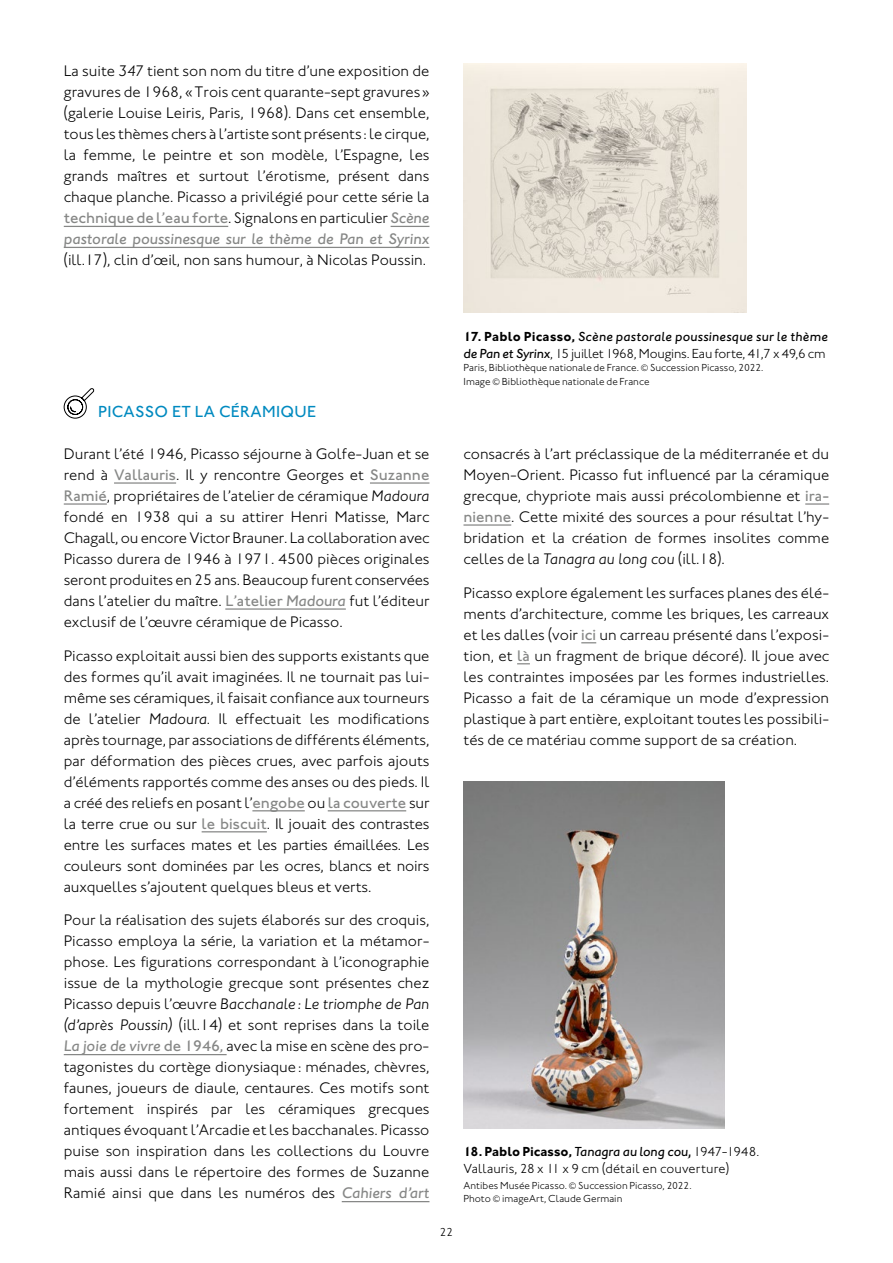
<style>
.page{position:relative;width:893px;height:1263px;background:#fff}
.page>*{position:absolute;margin:0;border:0;box-sizing:border-box;transform-origin:0 0}
.t1{font:500 16.5px "Johnston ITC";letter-spacing:.02em;color:#008ac0}
.t2{font:300 15.75px/21px "Johnston ITC";color:#000;text-align:justify}
.t3{font:italic 300 15.75px "Johnston ITC Pro";letter-spacing:.005em;color:#000}
.t4{font:italic 500 15.75px "Johnston ITC Pro";color:#868786}
.t5{font:300 13.5px "Johnston ITC";letter-spacing:-.01em;color:#000}
.t6{font:italic 500 13.5px "Johnston ITC Pro";letter-spacing:.015em;color:#000}
.t7{font:italic 500 13.5px "Johnston ITC Pro";letter-spacing:-.005em;color:#000}
.t8{font:300 13.5px "Johnston ITC";letter-spacing:.01em;color:#000}
.t9{font:300 12px "Johnston ITC";color:#000}
.t10{font:300 10.5px/13.5px "Johnston ITC";letter-spacing:.005em;color:#000}
.s1{font-family:"Johnston ITC Pro";font-style:italic}
.s2{font-weight:500;color:#868786}
.s3{font-family:"Johnston ITC Pro";font-weight:500;font-style:italic;color:#868786}
.s4{font-family:"Johnston ITC";font-style:normal}
.s5{font-family:"Johnston ITC";font-weight:700;font-style:normal}
.s6{font-family:"Johnston ITC Pro";font-weight:500;font-style:italic}
.s7{font-family:"Johnston ITC";font-weight:300;font-style:normal}
</style>
<div class="page">
<img style="left:463px;top:64px;width:283px;height:249px">
<hr style="left:64px;top:226px;width:164px;height:1px;background:#868786">
<hr style="left:391px;top:226px;width:38px;height:1px;background:#868786">
<hr style="left:64px;top:247px;width:365px;height:1px;background:#868786">
<svg style="left:63px;top:388px;width:32px;height:31px"></svg>
<hr style="left:114px;top:482px;width:62px;height:2px;background:#868786">
<hr style="left:370px;top:482px;width:59px;height:2px;background:#868786">
<hr style="left:64px;top:503px;width:43px;height:2px;background:#868786">
<hr style="left:225px;top:608px;width:121px;height:2px;background:#868786">
<hr style="left:252px;top:810px;width:53px;height:1px;background:#868786">
<hr style="left:328px;top:810px;width:78px;height:1px;background:#868786">
<hr style="left:202px;top:831px;width:65px;height:1px;background:#868786">
<hr style="left:64px;top:1054px;width:163px;height:1px;background:#868786">
<hr style="left:342px;top:1201px;width:87px;height:1px;background:#868786">
<hr style="left:805px;top:503px;width:24px;height:2px;background:#868786">
<hr style="left:463px;top:524px;width:48px;height:2px;background:#868786">
<svg style="left:581px;top:642px;width:15px;height:1px"></svg>
<svg style="left:517px;top:663px;width:13px;height:1px"></svg>
<img style="left:463px;top:781px;width:261px;height:347px">
<p class="t2" style="left:64px;top:61px;width:367px">La suite <span class="s1">347</span> tient son nom du titre d’une exposition de gravures de 1968, «Trois cent quarante-sept gravures » (galerie Louise Leiris, Paris, 1968). Dans cet ensemble, tous les thèmes chers à l’artiste sont présents : le cirque, la femme, le peintre et son modèle, l’Espagne, les grands maîtres et surtout l’érotisme, présent dans chaque planche. Picasso a privilégié pour cette série la <span class="s2">technique de l’eau forte</span>. Signalons en particulier <span class="s3">Scène</span></p>
<p class="t4" style="left:64px;top:230px;width:367px">pastorale poussinesque sur le thème de Pan et Syrinx</p>
<p class="t2" style="left:64px;top:250px;width:364px">(ill.17), clin d’œil, non sans humour, à Nicolas Poussin.</p>
<p class="t1" style="left:98px;top:401px;width:220px">PICASSO ET LA CÉRAMIQUE</p>
<p class="t2" style="left:64px;top:443px;width:367px">Durant l’été 1946, Picasso séjourne à Golfe-Juan et se rend à <span class="s2">Vallauris</span>. Il y rencontre Georges et <span class="s2">Suzanne Ramié</span>, propriétaires de l’atelier de céramique <span class="s1">Madoura </span>fondé en 1938 qui a su attirer Henri Matisse, Marc Chagall, ou encore Victor Brauner. La collaboration avec Picasso durera de 1946 à 1971. 4500 pièces originales seront produites en 25 ans. Beaucoup furent conservées dans l’atelier du maître. <span class="s2">L’atelier</span> <span class="s3">Madoura</span> fut l’éditeur exclusif de l’œuvre céramique de Picasso.</p>
<p class="t2" style="left:64px;top:645px;width:367px">Picasso exploitait aussi bien des supports existants que des formes qu’il avait imaginées. Il ne tournait pas lui&shy;même ses céramiques, il faisait confiance aux tourneurs de l’atelier <span class="s1">Madoura</span>. Il effectuait les modifications après tournage, par associations de différents éléments, par déformation des pièces crues, avec parfois ajouts d’éléments rapportés comme des anses ou des pieds. Il a créé des reliefs en posant l’<span class="s2">engobe</span> ou <span class="s2">la couverte</span> sur la terre crue ou sur <span class="s2">le biscuit</span>. Il jouait des contrastes entre les surfaces mates et les parties émaillées. Les couleurs sont dominées par les ocres, blancs et noirs auxquelles s’ajoutent quelques bleus et verts.</p>
<p class="t2" style="left:64px;top:910px;width:367px">Pour la réalisation des sujets élaborés sur des croquis, Picasso employa la série, la variation et la métamor&shy;phose. Les figurations correspondant à l’iconographie issue de la mythologie grecque sont présentes chez</p>
<p class="t3" style="left:64px;top:995px;width:367px"><span class="s4">Picasso depuis l’œuvre</span> Bacchanale : Le triomphe de Pan</p>
<p class="t2" style="left:64px;top:1015px;width:367px"><span class="s1">(d’après Poussin)</span> (ill.14) et sont reprises dans la toile <span class="s3">La joie de vivre</span> <span class="s2">de 1946,</span> avec la mise en scène des pro&shy;tagonistes du cortège dionysiaque: ménades, chèvres, faunes, joueurs de diaule, centaures. Ces motifs sont fortement inspirés par les céramiques grecques antiques évoquant l’Arcadie et les bacchanales. Picasso puise son inspiration dans les collections du Louvre mais aussi dans le répertoire des formes de Suzanne Ramié ainsi que dans les numéros des <span class="s3">Cahiers d’art</span></p>
<p class="t9" style="left:440px;top:1225px;width:15px">22</p>
<p class="t6" style="left:463px;top:328px;width:366px"><span class="s5">17. Pablo Picasso,</span> Scène pastorale poussinesque sur le thème</p>
<p class="t5" style="left:463px;top:345px;width:363px"><span class="s6">de Pan et Syrinx</span>, 15 juillet 1968, Mougins. Eau forte, 41,7 x 49,6 cm</p>
<p class="t10" style="left:463px;top:361px;width:301px">Paris, Bibliothèque nationale de France. © Succession Picasso, 2022.<br>Image © Bibliothèque nationale de France</p>
<p class="t2" style="left:463px;top:443px;width:367px">consacrés à l’art préclassique de la méditerranée et du Moyen-Orient. Picasso fut influencé par la céramique grecque, chypriote mais aussi précolombienne et <span class="s2">ira&shy;nienne</span>. Cette mixité des sources a pour résultat l’hy&shy;bridation et la création de formes insolites comme celles de la <span class="s1">Tanagra au long cou</span> (ill.18).</p>
<p class="t2" style="left:463px;top:582px;width:367px">Picasso explore également les surfaces planes des élé&shy;ments d’architecture, comme les briques, les carreaux et les dalles (voir <span class="s2">ici</span> un carreau présenté dans l’exposi&shy;tion, et <span class="s2">là</span> un fragment de brique décoré). Il joue avec les contraintes imposées par les formes industrielles.<br>Picasso a fait de la céramique un mode d’expression plastique à part entière, exploitant toutes les possibili&shy;tés de ce matériau comme support de sa création.</p>
<p class="t7" style="left:463px;top:1143px;width:297px"><span class="s5">18. Pablo Picasso,</span> Tanagra au long cou, <span class="s7">1947-1948.</span></p>
<p class="t8" style="left:463px;top:1161px;width:267px">Vallauris, 28 x 11 x 9 cm (détail en couverture)</p>
<p class="t10" style="left:463px;top:1178px;width:230px">Antibes Musée Picasso. © Succession Picasso, 2022.<br>Photo © imageArt, Claude Germain</p>
</div>
